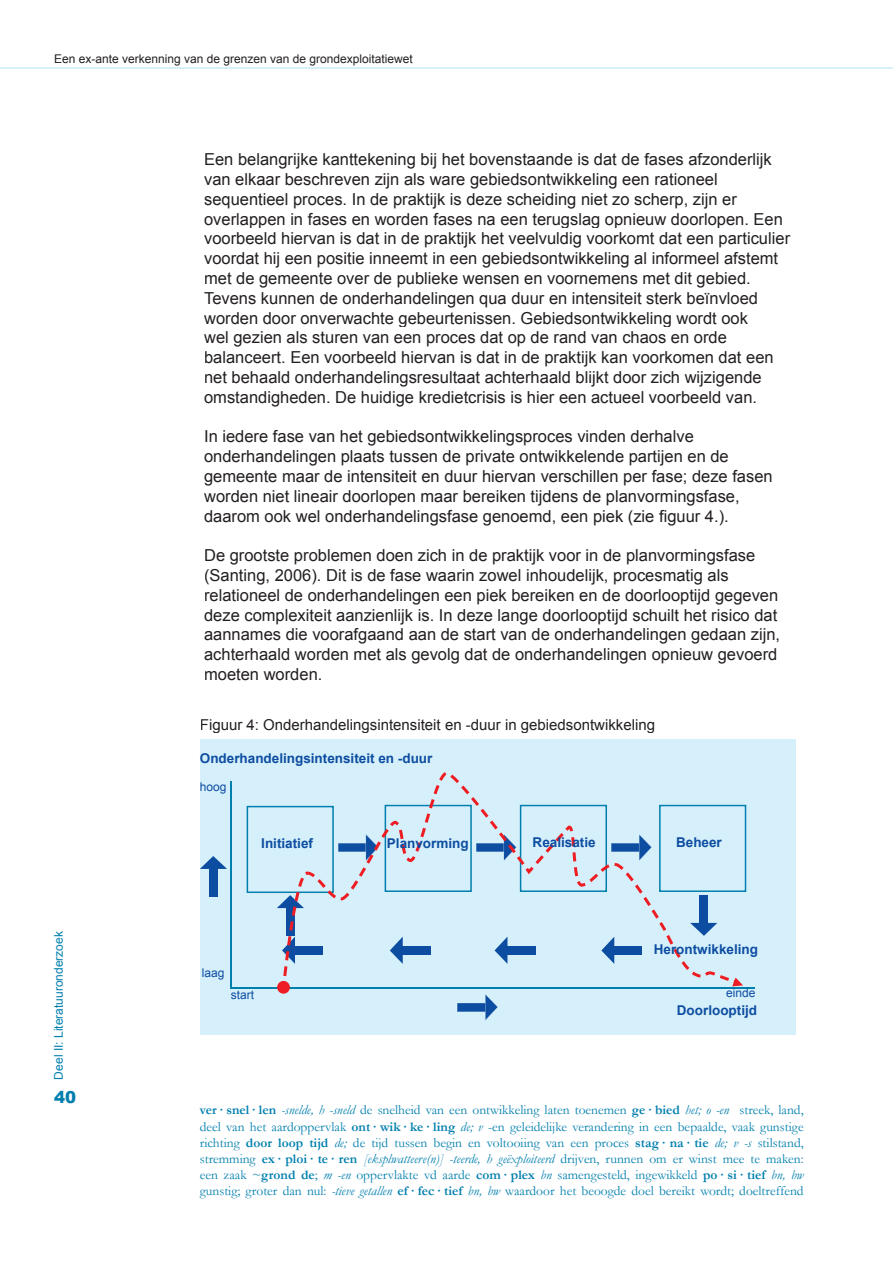
<style>
.page{position:relative;width:893px;height:1263px;background:#fff}
.page>*{position:absolute;margin:0;border:0;box-sizing:border-box;transform-origin:0 0}
.t1{font:16.5px/19.8px "Arial";color:#231f20}
.t2{font:900 16.5px "Arial";color:#007fae}
.t3{font:15px "Arial";color:#231f20}
.t4{font:13.5px/16.2px "Garamond";color:#007fae;text-align:justify}
.t5{font:700 13.5px "Arial";color:#0d4da1}
.t6{font:12px "Arial";color:#231f20}
.t7{font:12px "Arial";color:#007fae}
.t8{font:12px "Arial";color:#0d4da1}
.s1{font-weight:700}
.s2{font-style:italic}
</style>
<div class="page">
<hr style="left:0;top:67px;width:893px;height:2px;background:#d6f0fb">
<div style="left:200px;top:739px;width:595px;height:295px;background:#d6f0fb"></div>
<hr style="left:247px;top:806px;width:1px;height:86px;background:#007fae">
<hr style="left:247px;top:891px;width:86px;height:2px;background:#007fae">
<hr style="left:247px;top:806px;width:86px;height:1px;background:#007fae">
<hr style="left:660px;top:890px;width:85px;height:2px;background:#007fae">
<hr style="left:745px;top:805px;width:1px;height:86px;background:#007fae">
<hr style="left:660px;top:805px;width:85px;height:1px;background:#007fae">
<svg style="left:277px;top:902px;width:6px;height:6px"></svg>
<hr style="left:230px;top:781px;width:2px;height:207px;background:#007fae">
<hr style="left:230px;top:987px;width:524px;height:1px;background:#007fae">
<div style="left:209px;top:861px;width:9px;height:36px;background:#0d4da1"></div>
<svg style="left:200px;top:856px;width:27px;height:13px"></svg>
<div style="left:457px;top:1003px;width:35px;height:8px;background:#0d4da1"></div>
<hr style="left:457px;top:1003px;width:35px;height:1px;background:#d6f0fb">
<svg style="left:485px;top:994px;width:13px;height:27px"></svg>
<div style="left:277px;top:981px;width:13px;height:13px;background:#ee1d23;border-radius:50%"></div>
<svg style="left:283px;top:772px;width:453px;height:211px"></svg>
<svg style="left:732px;top:977px;width:11px;height:9px"></svg>
<p class="t6" style="left:54px;top:51px;width:360px">Een ex-ante verkenning van de grenzen van de grondexploitatiewet</p>
<p class="t1" style="left:204px;top:150px;width:587px">Een belangrijke kanttekening bij het bovenstaande is dat de fases afzonderlijk van elkaar beschreven zijn als ware gebiedsontwikkeling een rationeel sequentieel proces. In de praktijk is deze scheiding niet zo scherp, zijn er overlappen in fases en worden fases na een terugslag opnieuw doorlopen. Een voorbeeld hiervan is dat in de praktijk het veelvuldig voorkomt dat een particulier voordat hij een positie inneemt in een gebiedsontwikkeling al informeel afstemt met de gemeente over de publieke wensen en voornemens met dit gebied.<br>Tevens kunnen de onderhandelingen qua duur en intensiteit sterk beïnvloed worden door onverwachte gebeurtenissen. Gebiedsontwikkeling wordt ook<br>wel gezien als sturen van een proces dat op de rand van chaos en orde balanceert. Een voorbeeld hiervan is dat in de praktijk kan voorkomen dat een net behaald onderhandelingsresultaat achterhaald blijkt door zich wijzigende omstandigheden. De huidige kredietcrisis is hier een actueel voorbeeld van.</p>
<p class="t1" style="left:204px;top:427px;width:570px">In iedere fase van het gebiedsontwikkelingsproces vinden derhalve onderhandelingen plaats tussen de private ontwikkelende partijen en de gemeente maar de intensiteit en duur hiervan verschillen per fase; deze fasen worden niet lineair doorlopen maar bereiken tijdens de planvormingsfase, daarom ook wel onderhandelingsfase genoemd, een piek (zie figuur 4.).</p>
<p class="t1" style="left:204px;top:546px;width:578px">De grootste problemen doen zich in de praktijk voor in de planvormingsfase (Santing, 2006). Dit is de fase waarin zowel inhoudelijk, procesmatig als relationeel de onderhandelingen een piek bereiken en de doorlooptijd gegeven deze complexiteit aanzienlijk is. In deze lange doorlooptijd schuilt het risico dat aannames die voorafgaand aan de start van de onderhandelingen gedaan zijn, achterhaald worden met als gevolg dat de onderhandelingen opnieuw gevoerd moeten worden.</p>
<p class="t3" style="left:200px;top:714px;width:457px">Figuur 4: Onderhandelingsintensiteit en -duur in gebiedsontwikkeling</p>
<p class="t5" style="left:200px;top:750px;width:234px">Onderhandelingsintensiteit en -duur</p>
<p class="t7" style="left:51px;top:1079px;width:150px;rotate:-90deg">Deel II: Literatuuronderzoek</p>
<p class="t2" style="left:54px;top:1085px;width:24px">40</p>
<p class="t8" style="left:200px;top:779px;width:28px">hoog</p>
<p class="t5" style="left:261px;top:834px;width:53px">Initiatief</p>
<p class="t8" style="left:202px;top:965px;width:24px">laag</p>
<p class="t8" style="left:231px;top:986px;width:25px">start</p>
<p class="t5" style="left:387px;top:834px;width:83px">Planvorming</p>
<p class="t5" style="left:533px;top:833px;width:65px">Realisatie</p>
<p class="t5" style="left:676px;top:833px;width:47px">Beheer</p>
<p class="t5" style="left:654px;top:940px;width:106px">Herontwikkeling</p>
<p class="t8" style="left:726px;top:985px;width:31px">einde</p>
<p class="t5" style="left:677px;top:1001px;width:82px">Doorlooptijd</p>
<p class="t4" style="left:200px;top:1102px;width:605px"><span class="s1">ver· snel· len</span> <span class="s2">-snelde, h -sneld</span> de snelheid van een ontwikkeling laten toenemen <span class="s1">ge· bied</span> <span class="s2">het; o -en</span> streek, land, deel van het aardoppervlak <span class="s1">ont· wik· ke· ling</span> <span class="s2">de; v</span> -en geleidelijke verandering in een bepaalde, vaak gunstige richting <span class="s1">door loop tijd</span> <span class="s2">de;</span> de tijd tussen begin en voltooiing van een proces <span class="s1">stag· na· tie</span> <span class="s2">de; v -s</span> stilstand, stremming <span class="s1">ex· ploi· te· ren</span> <span class="s2">[eksplwatteere(n)] -teerde, h geëxploiteerd</span> drijven, runnen om er winst mee te maken: een zaak ~<span class="s1">grond de</span>; <span class="s2">m -en</span> oppervlakte vd aarde <span class="s1">com· plex</span> <span class="s2">bn</span> samengesteld, ingewikkeld <span class="s1">po· si· tief</span> <span class="s2">bn, bw </span>gunstig; groter dan nul: <span class="s2">-tieve getallen</span> <span class="s1">ef· fec· tief</span> <span class="s2">bn, bw</span> waardoor het beoogde doel bereikt wordt; doeltreffend</p>
</div>
